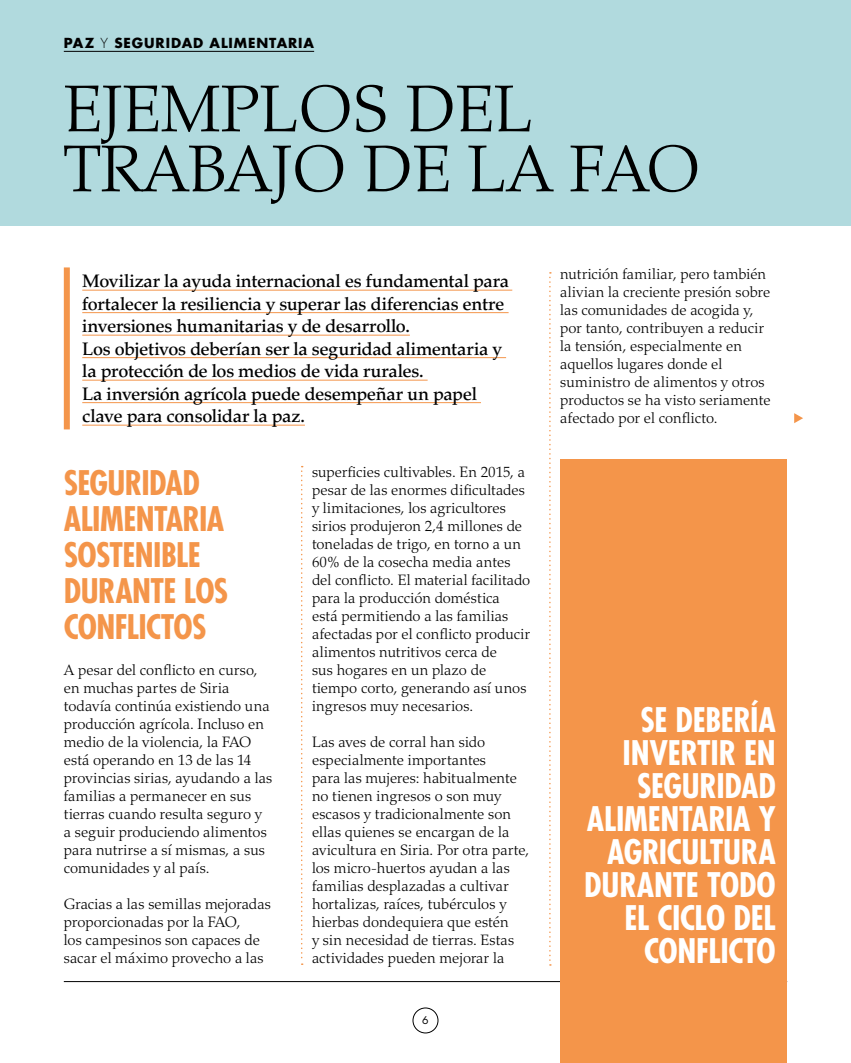
<style>
.page{position:relative;width:851px;height:1063px;background:#fff}
.page>*{position:absolute;margin:0;border:0;box-sizing:border-box;transform-origin:0 0}
.t1{font:300 66px/60px "Palatino LT Std";color:#000}
.t2{font:700 condensed 33px/33px "Futura Std";letter-spacing:-.01em;color:#fff;text-align:right}
.t3{font:700 condensed 33px/36px "Futura Std";letter-spacing:-.02em;color:#f4954a}
.t4{font:500 18px/22.5px "Palatino LT Std";letter-spacing:-.02em;color:#000}
.t5{font:300 15px/18px "Palatino LT Std";letter-spacing:.005em;color:#000}
.t6{font:700 13.5px "Futura Std";letter-spacing:.065em;color:#000}
.t7{font:10.5px "Futura Std";color:#000}
.s1{font-weight:300}
</style>
<div class="page">
<div style="left:412px;top:1008px;width:26px;height:25px;border:1px solid #000;border-radius:50%"></div>
<hr style="left:64px;top:981px;width:723px;height:1px;background:#000">
<div style="left:0;top:0;width:850px;height:225px;background:#b1dade"></div>
<svg style="left:301px;top:466px;width:1px;height:499px"></svg>
<svg style="left:549px;top:272px;width:2px;height:694px"></svg>
<hr style="left:82px;top:290px;width:430px;height:1px;background:#f4954a">
<hr style="left:82px;top:312px;width:426px;height:1px;background:#f4954a">
<hr style="left:82px;top:335px;width:328px;height:1px;background:#f4954a">
<hr style="left:82px;top:357px;width:424px;height:1px;background:#f4954a">
<hr style="left:82px;top:380px;width:345px;height:1px;background:#f4954a">
<hr style="left:82px;top:402px;width:399px;height:1px;background:#f4954a">
<hr style="left:82px;top:425px;width:223px;height:1px;background:#f4954a">
<div style="left:64px;top:267px;width:6px;height:162px;background:#f4954a"></div>
<div style="left:560px;top:459px;width:227px;height:604px;background:#f4954a"></div>
<svg style="left:794px;top:413px;width:9px;height:10px"></svg>
<hr style="left:64px;top:51px;width:250px;height:1px;background:#000">
<p class="t6" style="left:64px;top:34px;width:252px">PAZ <span class="s1">Y</span> SEGURIDAD ALIMENTARIA</p>
<h1 class="t1" style="left:64px;top:80px;width:637px">EJEMPLOS DEL<br>TRABAJO DE LA FAO</h1>
<p class="t4" style="left:82px;top:270px;width:428px">Movilizar la ayuda internacional es fundamental para fortalecer la resiliencia y superar las diferencias entre inversiones humanitarias y de desarrollo.<br>Los objetivos deberían ser la seguridad alimentaria y la protección de los medios de vida rurales.<br>La inversión agrícola puede desempeñar un papel clave para consolidar la paz.</p>
<h2 class="t3" style="left:64px;top:465px;width:166px">SEGURIDAD<br>ALIMENTARIA<br>SOSTENIBLE<br>DURANTE LOS<br>CONFLICTOS</h2>
<p class="t5" style="left:64px;top:661px;width:210px">A pesar del conflicto en curso, en muchas partes de Siria todavía continúa existiendo una producción agrícola. Incluso en medio de la violencia, la FAO está operando en 13 de las 14 provincias sirias, ayudando a las familias a permanecer en sus tierras cuando resulta seguro y a seguir produciendo alimentos para nutrirse a sí mismas, a sus comunidades y al país.</p>
<p class="t5" style="left:64px;top:895px;width:209px">Gracias a las semillas mejoradas proporcionadas por la FAO,<br>los campesinos son capaces de sacar el máximo provecho a las</p>
<p class="t5" style="left:312px;top:463px;width:220px">superficies cultivables. En 2015, a pesar de las enormes dificultades y limitaciones, los agricultores sirios produjeron 2,4 millones de toneladas de trigo, en torno a un<br>60% de la cosecha media antes del conflicto. El material facilitado para la producción doméstica<br>está permitiendo a las familias afectadas por el conflicto producir alimentos nutritivos cerca de<br>sus hogares en un plazo de tiempo corto, generando así unos ingresos muy necesarios.</p>
<p class="t5" style="left:312px;top:733px;width:219px">Las aves de corral han sido especialmente importantes<br>para las mujeres: habitualmente no tienen ingresos o son muy escasos y tradicionalmente son ellas quienes se encargan de la avicultura en Siria. Por otra parte, los micro-huertos ayudan a las familias desplazadas a cultivar hortalizas, raíces, tubérculos y hierbas dondequiera que estén<br>y sin necesidad de tierras. Estas actividades pueden mejorar la</p>
<p class="t7" style="left:422px;top:1014px;width:8px">6</p>
<p class="t5" style="left:560px;top:265px;width:212px">nutrición familiar, pero también alivian la creciente presión sobre las comunidades de acogida y, por tanto, contribuyen a reducir la tensión, especialmente en aquellos lugares donde el suministro de alimentos y otros productos se ha visto seriamente afectado por el conflicto.</p>
<h2 class="t2" style="left:584px;top:704px;width:193px">SE DEBERÍA<br>INVERTIR EN<br>SEGURIDAD<br>ALIMENTARIA Y<br>AGRICULTURA<br>DURANTE TODO<br>EL CICLO DEL<br>CONFLICTO</h2>
</div>
